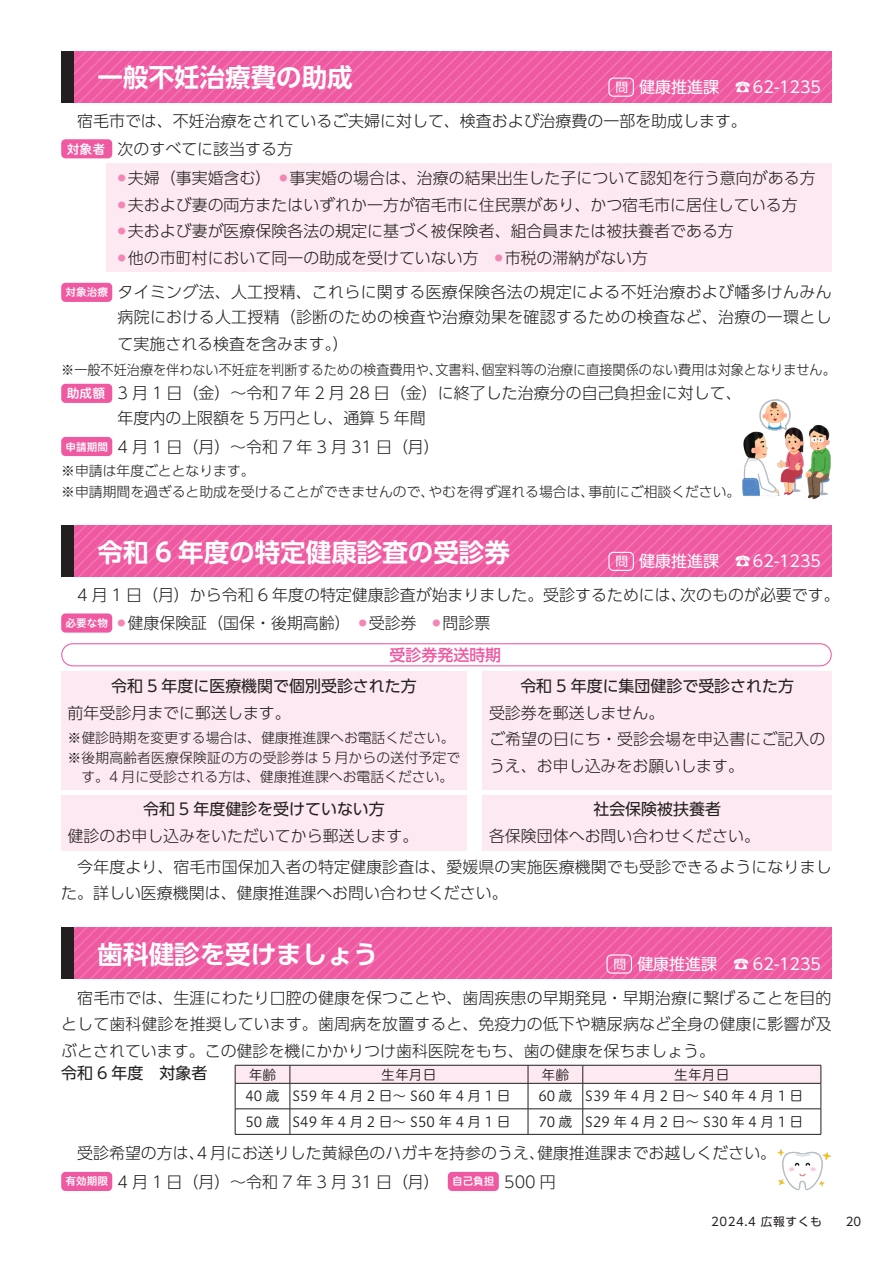
<style>
.page{position:relative;width:893px;height:1263px;background:#fff}
.page>*{position:absolute;margin:0;border:0;box-sizing:border-box;transform-origin:0 0}
.本文{font:700 25.5px "UD Shin Go Pro De";color:#fff}
.本文-2{font:300 15.9px/26.5px "UD Shin Go Pr 6";color:#231f20}
.本文-3{font:300 15.9px/26.5px "UD Shin Go Pro";color:#231f20;text-align:justify}
.本文-4{font:300 15.9px/26.5px "UD Shin Go Pr 6";letter-spacing:.02em;color:#231f20}
.本文-5{font:15.9px "UD Shin Go Pr 6";color:#231f20}
.本文-6{font:15.9px "UD Shin Go Pr 6";color:#fff}
.本文-7{font:15.9px "UD Shin Go Pro";color:#231f20}
.本文-8{font:500 15.9px "UD Shin Go Pr 6";color:#ef59a1}
.本文-9{font:300 13.8px/19.2px "UD Shin Go Pr 6";color:#231f20;text-align:center}
.本文-10{font:13.8px "Hiragino UD Sans R Std N W3";letter-spacing:.25em;color:#231f20}
.本文-11{font:300 13.8px "UD Shin Go Pr 6";color:#231f20;scale:.95 1}
.情報コーナー1{font:12.75px "Hiragino UD Sans R Std N W6";color:#fff}
.情報コーナー1-2{font:12.75px "UD Shin Go Pro";color:#fff}
.t1{font:11.7px "UD Shin Go Pro";letter-spacing:.05em;color:#231f20}
.情報コーナー1-3{font:10.65px "Hiragino UD Sans R Std N W6";color:#fff}
.本文-12{font:300 7.95px "UD Shin Go Pr 6";color:#f287b6}
</style>
<div class="page">
<div style="left:61px;top:613px;width:51px;height:20px;background:#ef59a1;border-radius:4px"></div>
<svg style="left:74px;top:525px;width:758px;height:51px;background:#ef5ea4"></svg>
<div style="left:61px;top:525px;width:13px;height:51px;background:#231f20"></div>
<div style="left:608px;top:552px;width:26px;height:19px;border:1px solid #fff;border-radius:4px"></div>
<div style="left:61px;top:672px;width:406px;height:118px;background:#fce9f1"></div>
<div style="left:61px;top:643px;width:771px;height:23px;border:1px solid #ef59a1;border-radius:11px"></div>
<div style="left:483px;top:672px;width:349px;height:118px;background:#fce9f1"></div>
<div style="left:61px;top:795px;width:406px;height:55px;background:#fce9f1"></div>
<div style="left:483px;top:795px;width:349px;height:55px;background:#fce9f1"></div>
<div style="left:61px;top:139px;width:51px;height:19px;background:#ef59a1;border-radius:4px"></div>
<svg style="left:74px;top:51px;width:758px;height:51px;background:#ef5ea4"></svg>
<div style="left:61px;top:51px;width:13px;height:51px;background:#231f20"></div>
<div style="left:608px;top:78px;width:26px;height:19px;border:1px solid #fff;border-radius:4px"></div>
<div style="left:106px;top:164px;width:726px;height:108px;background:#fce9f1"></div>
<div style="left:61px;top:283px;width:51px;height:19px;background:#ef59a1;border-radius:4px"></div>
<div style="left:61px;top:384px;width:51px;height:19px;background:#ef59a1;border-radius:4px"></div>
<div style="left:61px;top:437px;width:51px;height:19px;background:#ef59a1;border-radius:4px"></div>
<img style="left:742px;top:399px;width:89px;height:100px">
<svg style="left:74px;top:928px;width:758px;height:51px;background:#ef5ea4"></svg>
<div style="left:61px;top:928px;width:13px;height:51px;background:#231f20"></div>
<div style="left:606px;top:954px;width:26px;height:19px;border:1px solid #fff;border-radius:4px"></div>
<svg style="left:235px;top:1065px;width:587px;height:69px"></svg>
<hr style="left:235px;top:1134px;width:55px;height:1px;background:#231f20">
<hr style="left:290px;top:1134px;width:238px;height:1px;background:#231f20">
<hr style="left:528px;top:1134px;width:55px;height:1px;background:#231f20">
<hr style="left:583px;top:1134px;width:238px;height:1px;background:#231f20">
<div style="left:61px;top:1172px;width:51px;height:19px;background:#ef59a1;border-radius:4px"></div>
<div style="left:448px;top:1172px;width:51px;height:19px;background:#ef59a1;border-radius:4px"></div>
<img style="left:777px;top:1149px;width:55px;height:42px">
<p class="本文" style="left:98px;top:57px;width:257px">一般不妊治療費の助成</p>
<p class="情報コーナー1-2" style="left:615px;top:77px;width:14px">問</p>
<p class="本文-6" style="left:639px;top:74px;width:81px">健康推進課</p>
<p class="本文-6" style="left:735px;top:74px;width:88px">☎62-1235</p>
<p class="本文-2" style="left:61px;top:107px;width:687px">　宿毛市では、不妊治療をされているご夫婦に対して、検査および治療費の一部を助成します。</p>
<p class="本文-2" style="left:118px;top:135px;width:177px">次のすべてに該当する方</p>
<p class="情報コーナー1" style="left:67px;top:139px;width:40px">対象者</p>
<p class="本文-2" style="left:128px;top:164px;width:689px">夫婦（事実婚含む）　<sup>●</sup> 事実婚の場合は、治療の結果出生した子について認知を行う意向がある方</p>
<p class="本文-12" style="left:118px;top:172px;width:9px">●</p>
<p class="本文-2" style="left:128px;top:191px;width:671px">夫および妻の両方またはいずれか一方が宿毛市に住民票があり、かつ宿毛市に居住している方</p>
<p class="本文-12" style="left:118px;top:198px;width:9px">●</p>
<p class="情報コーナー1-3" style="left:65px;top:284px;width:44px">対象治療</p>
<p class="本文-2" style="left:128px;top:217px;width:607px">夫および妻が医療保険各法の規定に基づく被保険者、組合員または被扶養者である方</p>
<p class="本文-12" style="left:118px;top:225px;width:9px">●</p>
<p class="本文-2" style="left:128px;top:244px;width:522px">他の市町村において同一の助成を受けていない方　<sup>●</sup> 市税の滞納がない方</p>
<p class="本文-12" style="left:118px;top:251px;width:9px">●</p>
<p class="本文-4" style="left:118px;top:279px;width:715px">タイミング法、人工授精、これらに関する医療保険各法の規定による不妊治療および幡多けんみん</p>
<p class="本文-4" style="left:118px;top:303px;width:715px">病院における人工授精（診断のための検査や治療効果を確認するための検査など、治療の一環として実施される検査を含みます (。</p>
<p class="本文-11" style="left:481px;top:358px;width:375px">個室料等の治療に直接関係のない費用は対象となりません。</p>
<p class="本文-11" style="left:61px;top:358px;width:402px">※一般不妊治療を伴わない不妊症を判断するための検査費用や、</p>
<p class="本文-2" style="left:118px;top:379px;width:626px">3 月 1 日（金）～令和７年 2 月 28 日（金）に終了した治療分の自己負担金に対して、</p>
<p class="本文-11" style="left:435px;top:358px;width:57px">文書料、</p>
<p class="情報コーナー1" style="left:67px;top:384px;width:40px">助成額</p>
<p class="本文-2" style="left:118px;top:404px;width:310px">年度内の上限額を 5 万円とし、通算 5 年間</p>
<p class="本文-2" style="left:118px;top:433px;width:324px">4 月 1 日（月）～令和 7 年 3 月 31 日（月(</p>
<p class="情報コーナー1-3" style="left:65px;top:438px;width:44px">申請期間</p>
<p class="本文-9" style="left:61px;top:460px;width:195px">※申請は年度ごととなります。</p>
<p class="本文-9" style="left:428px;top:482px;width:167px">やむを得ず遅れる場合は、</p>
<p class="本文-9" style="left:61px;top:482px;width:375px">※申請期間を過ぎると助成を受けることができませんので、</p>
<p class="本文-9" style="left:588px;top:482px;width:154px">事前にご相談ください。</p>
<p class="本文" style="left:98px;top:531px;width:414px">令和 6 年度の特定健康診査の受診券</p>
<p class="情報コーナー1-2" style="left:615px;top:551px;width:14px">問</p>
<p class="本文-6" style="left:639px;top:548px;width:81px">健康推進課</p>
<p class="本文-6" style="left:735px;top:548px;width:88px">☎62-1235</p>
<p class="本文-2" style="left:61px;top:581px;width:627px">　4 月 1 日（月）から令和 6 年度の特定健康診査が始まりました。受診するためには、</p>
<p class="本文-2" style="left:128px;top:609px;width:364px">健康保険証（国保・後期高齢）　<sup>●</sup> 受診券　<sup>●</sup> 問診票</p>
<p class="本文-2" style="left:680px;top:581px;width:161px">次のものが必要です。</p>
<p class="情報コーナー1-3" style="left:65px;top:615px;width:44px">必要な物</p>
<p class="本文-12" style="left:118px;top:617px;width:9px">●</p>
<p class="本文-8" style="left:390px;top:642px;width:113px">受診券発送時期</p>
<p class="本文-5" style="left:111px;top:673px;width:307px">令和 5 年度に医療機関で個別受診された方</p>
<p class="本文-2" style="left:68px;top:699px;width:225px">前年受診月までに郵送します。</p>
<p class="本文-9" style="left:68px;top:728px;width:388px">※健診時期を変更する場合は、健康推進課へお電話ください。</p>
<p class="本文-9" style="left:68px;top:747px;width:394px">※後期高齢者医療保険証の方の受診券は 5 月からの送付予定です。4 月に受診される方は、健康推進課へお電話ください。</p>
<p class="本文-5" style="left:143px;top:796px;width:243px">令和 5 年度健診を受けていない方</p>
<p class="本文-2" style="left:68px;top:822px;width:352px">健診のお申し込みをいただいてから郵送します。</p>
<p class="本文-5" style="left:520px;top:673px;width:275px">令和 5 年度に集団健診で受診された方</p>
<p class="本文-2" style="left:489px;top:699px;width:177px">受診券を郵送しません。</p>
<p class="本文-2" style="left:489px;top:725px;width:338px">ご希望の日にち・受診会場を申込書にご記入のうえ、お申し込みをお願いします。</p>
<p class="本文-5" style="left:593px;top:796px;width:129px">社会保険被扶養者</p>
<p class="本文-2" style="left:489px;top:822px;width:273px">各保険団体へお問い合わせください。</p>
<p class="本文-2" style="left:61px;top:853px;width:772px">　今年度より、宿毛市国保加入者の特定健康診査は、愛媛県の実施医療機関でも受診できるようになりました。詳しい医療機関は、健康推進課へお問い合わせください。</p>
<p class="本文" style="left:98px;top:934px;width:282px">歯科健診を受けましょう</p>
<p class="本文-3" style="left:61px;top:984px;width:772px">　宿毛市では、生涯にわたり口腔の健康を保つことや、歯周疾患の早期発見・早期治療に繋げることを目的として歯科健診を推奨しています。歯周病を放置すると、免疫力の低下や糖尿病など全身の健康に影響が及ぶとされています。この健診を機にかかりつけ歯科医院をもち、歯の健康を保ちましょう。</p>
<p class="本文-6" style="left:637px;top:951px;width:81px">健康推進課</p>
<p class="本文-6" style="left:733px;top:951px;width:90px">☎ 62-1235</p>
<p class="情報コーナー1-2" style="left:614px;top:954px;width:14px">問</p>
<p class="本文-7" style="left:61px;top:1060px;width:148px">令和 6 年度　対象者</p>
<p class="本文-10" style="left:249px;top:1064px;width:29px">年齢</p>
<p class="本文-10" style="left:381px;top:1064px;width:57px">生年月日</p>
<p class="本文-10" style="left:542px;top:1064px;width:29px">年齢</p>
<p class="本文-10" style="left:674px;top:1064px;width:57px">生年月日</p>
<p class="本文-10" style="left:245px;top:1086px;width:36px">40歳</p>
<p class="本文-10" style="left:292px;top:1086px;width:220px">S59年4月2日～S60年4月1日</p>
<p class="本文-10" style="left:538px;top:1086px;width:36px">60 歳</p>
<p class="本文-10" style="left:585px;top:1086px;width:220px">S39年4月2日～S40年4月1日</p>
<p class="本文-10" style="left:245px;top:1111px;width:36px">50歳</p>
<p class="本文-10" style="left:292px;top:1111px;width:220px">S49年4月2日～S50年4月1日</p>
<p class="本文-10" style="left:538px;top:1111px;width:36px">70 歳</p>
<p class="本文-10" style="left:585px;top:1111px;width:220px">S29年4月2日～S30年4月1日</p>
<p class="本文-3" style="left:61px;top:1139px;width:485px">　受診希望の方は 4、月にお送りした黄緑色のハガキを持参のうえ、</p>
<p class="本文-2" style="left:504px;top:1167px;width:53px">500 円</p>
<p class="本文-3" style="left:537px;top:1139px;width:241px">健康推進課までお越しください。</p>
<p class="本文-2" style="left:118px;top:1167px;width:332px">4 月 1 日（月）～令和 7 年 3 月 31 日（月）　</p>
<p class="情報コーナー1-3" style="left:452px;top:1173px;width:44px">自己負担</p>
<p class="情報コーナー1-3" style="left:65px;top:1173px;width:44px">有効期限</p>
<p class="t1" style="left:711px;top:1212px;width:112px">2024.4 広報すくも</p>
<p class="t1" style="left:846px;top:1212px;width:17px">20</p>
</div>
